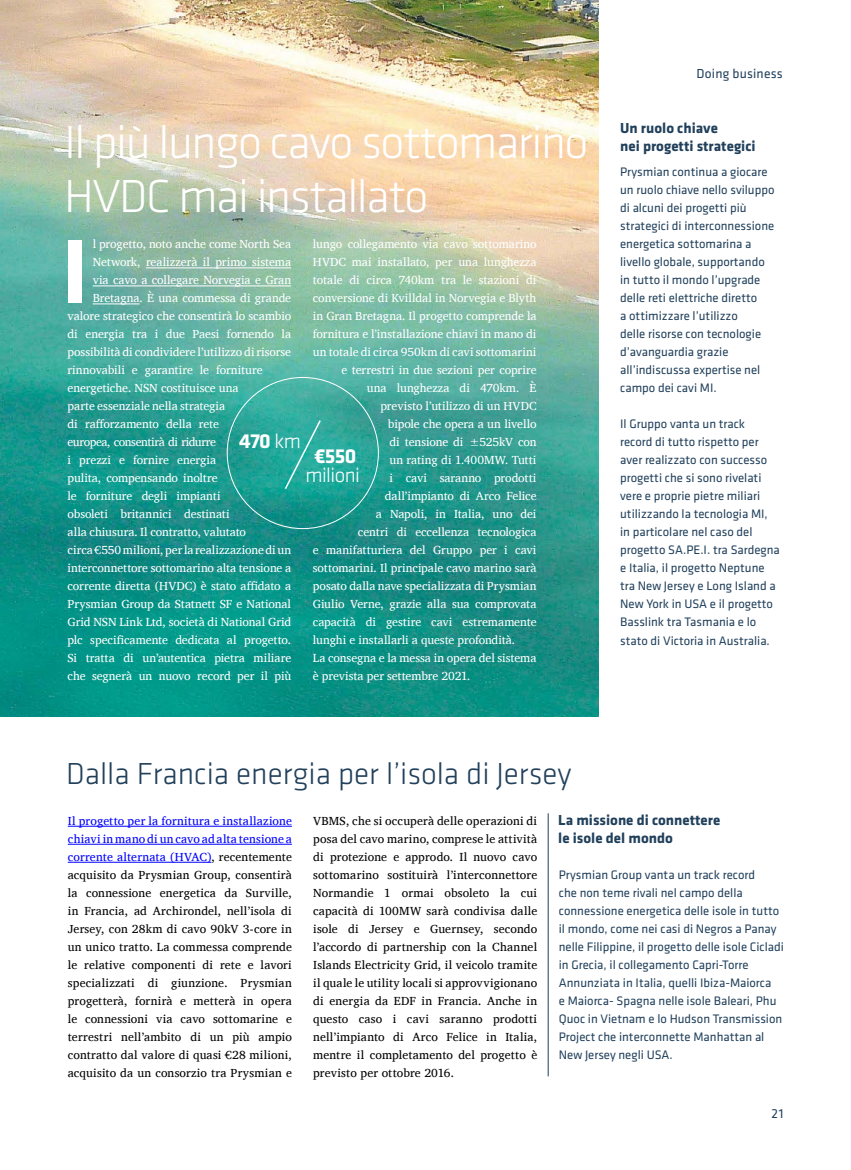
<style>
.page{position:relative;width:851px;height:1170px;background:#fff}
.page>*{position:absolute;margin:0;border:0;box-sizing:border-box;transform-origin:0 0}
.t1{font:700 93.15px "Klavika";color:#fff}
.t2{font:300 48px/54px "Klavika";letter-spacing:-.03em;color:#fff}
.t3{font:300 31.5px "Klavika";color:#21405b}
.t4{font:700 21px "Klavika";letter-spacing:-.025em;color:#fff}
.t5{font:300 21px "Klavika";letter-spacing:-.025em;color:#fff}
.t6{font:700 15px/18px "Klavika";color:#21405b}
.t7{font:13.5px "Klavika";letter-spacing:.015em;color:#21405b}
.t8{font:12.75px/18px "Klavika";color:#21405b}
.t9{font:12px "Charis SIL";letter-spacing:-.005em;color:#fff}
.t10{font:12px/18px "Charis SIL";letter-spacing:.01em;color:#000;text-align:justify}
.t11{font:12px "Charis SIL";letter-spacing:-.035em;color:#fff}
.s1{font-weight:300}
.s2{color:#00f}
</style>
<div class="page">
<img style="left:0;top:0;width:598px;height:716px">
<hr style="left:547px;top:813px;width:1px;height:263px;background:#21405b">
<hr style="left:68px;top:825px;width:224px;height:1px;background:#00f">
<hr style="left:68px;top:843px;width:224px;height:1px;background:#00f">
<hr style="left:68px;top:861px;width:143px;height:1px;background:#00f">
<hr style="left:146px;top:267px;width:145px;height:1px;background:#fff">
<hr style="left:93px;top:285px;width:198px;height:1px;background:#fff">
<hr style="left:93px;top:303px;width:46px;height:1px;background:#fff">
<svg style="left:283px;top:418px;width:39px;height:72px;background:#2faea1"></svg>
<h2 class="t2" style="left:64px;top:115px;width:526px">Il più lungo cavo sottomarino<br>HVDC mai installato</h2>
<h1 class="t1" style="left:61px;top:204px;width:28px">I</h1>
<p class="t9" style="left:93px;top:237px;width:200px">l progetto, noto anche come North Sea</p>
<p class="t9" style="left:313px;top:237px;width:225px">lungo collegamento via cavo sottomarino</p>
<p class="t9" style="left:313px;top:255px;width:225px">HVDC mai installato, per una lunghezza</p>
<p class="t9" style="left:313px;top:273px;width:225px">totale di circa 740km tra le stazioni di</p>
<p class="t9" style="left:313px;top:291px;width:225px">conversione di Kvilldal in Norvegia e Blyth</p>
<p class="t9" style="left:313px;top:309px;width:225px">in Gran Bretagna. Il progetto comprende la</p>
<p class="t9" style="left:313px;top:327px;width:225px">fornitura e l’installazione chiavi in mano di</p>
<p class="t9" style="left:313px;top:345px;width:225px">un totale di circa 950km di cavi sottomarini</p>
<p class="t9" style="left:341px;top:363px;width:197px">e terrestri in due sezioni per coprire</p>
<p class="t9" style="left:367px;top:381px;width:171px">una lunghezza di 470km. È</p>
<p class="t9" style="left:380px;top:399px;width:157px">previsto l’utilizzo di un HVDC</p>
<p class="t9" style="left:388px;top:417px;width:150px">bipole che opera a un livello</p>
<p class="t9" style="left:389px;top:435px;width:148px">di tensione di ±525kV con</p>
<p class="t9" style="left:389px;top:453px;width:148px">un rating di 1.400MW. Tutti</p>
<p class="t9" style="left:389px;top:471px;width:149px">i cavi saranno prodotti</p>
<p class="t9" style="left:385px;top:489px;width:153px">dall’impianto di Arco Felice</p>
<p class="t9" style="left:376px;top:507px;width:162px">a Napoli, in Italia, uno dei</p>
<p class="t9" style="left:358px;top:525px;width:180px">centri di eccellenza tecnologica</p>
<p class="t9" style="left:313px;top:543px;width:225px">e manifatturiera del Gruppo per i cavi</p>
<p class="t9" style="left:313px;top:561px;width:225px">sottomarini. Il principale cavo marino sarà</p>
<p class="t9" style="left:313px;top:579px;width:225px">posato dalla nave specializzata di Prysmian</p>
<p class="t9" style="left:313px;top:597px;width:225px">Giulio Verne, grazie alla sua comprovata</p>
<p class="t9" style="left:313px;top:615px;width:225px">capacità di gestire cavi estremamente</p>
<p class="t9" style="left:313px;top:633px;width:204px">lunghi e installarli a queste profondità.</p>
<p class="t9" style="left:313px;top:651px;width:225px">La consegna e la messa in opera del sistema</p>
<p class="t9" style="left:313px;top:669px;width:159px">è prevista per settembre 2021.</p>
<p class="t9" style="left:93px;top:255px;width:200px">Network, realizzerà il primo sistema</p>
<p class="t9" style="left:93px;top:273px;width:200px">via cavo a collegare Norvegia e Gran</p>
<p class="t9" style="left:93px;top:291px;width:200px">Bretagna. È una commessa di grande</p>
<p class="t9" style="left:67px;top:309px;width:225px">valore strategico che consentirà lo scambio</p>
<p class="t9" style="left:67px;top:327px;width:225px">di energia tra i due Paesi fornendo la</p>
<p class="t9" style="left:67px;top:345px;width:225px">possibilità di condividere l’utilizzo di risorse</p>
<p class="t9" style="left:67px;top:363px;width:196px">rinnovabili e garantire le forniture</p>
<p class="t9" style="left:67px;top:381px;width:172px">energetiche. NSN costituisce una</p>
<p class="t9" style="left:67px;top:399px;width:159px">parte essenziale nella strategia</p>
<p class="t9" style="left:67px;top:417px;width:153px">di rafforzamento della rete</p>
<p class="t11" style="left:67px;top:435px;width:150px">europea, consentirà di ridurre</p>
<p class="t9" style="left:67px;top:453px;width:150px">i prezzi e fornire energia</p>
<p class="t9" style="left:67px;top:471px;width:151px">pulita, compensando inoltre</p>
<p class="t9" style="left:67px;top:489px;width:154px">le forniture degli impianti</p>
<p class="t9" style="left:67px;top:507px;width:164px">obsoleti britannici destinati</p>
<p class="t9" style="left:67px;top:525px;width:180px">alla chiusura. Il contratto, valutato</p>
<p class="t9" style="left:67px;top:543px;width:225px">circa €550 milioni, per la realizzazione di un</p>
<p class="t9" style="left:67px;top:561px;width:225px">interconnettore sottomarino alta tensione a</p>
<p class="t9" style="left:67px;top:579px;width:225px">corrente diretta (HVDC) è stato affidato a</p>
<p class="t9" style="left:67px;top:597px;width:225px">Prysmian Group da Statnett SF e National</p>
<p class="t9" style="left:67px;top:615px;width:225px">Grid NSN Link Ltd, società di National Grid</p>
<p class="t9" style="left:67px;top:633px;width:225px">plc specificamente dedicata al progetto.</p>
<p class="t9" style="left:67px;top:651px;width:225px">Si tratta di un’autentica pietra miliare</p>
<p class="t9" style="left:67px;top:669px;width:225px">che segnerà un nuovo record per il più</p>
<h3 class="t4" style="left:239px;top:426px;width:63px">470 <span class="s1">km</span></h3>
<h3 class="t4" style="left:314px;top:440px;width:44px">€550</h3>
<h3 class="t5" style="left:305px;top:462px;width:56px">milioni</h3>
<h3 class="t3" style="left:66px;top:754px;width:506px">Dalla Francia energia per l’isola di Jersey</h3>
<p class="t7" style="left:696px;top:65px;width:88px">Doing business</p>
<p class="t6" style="left:620px;top:119px;width:137px">Un ruolo chiave<br>nei progetti strategici</p>
<p class="t8" style="left:620px;top:162px;width:156px">Prysmian continua a giocare un ruolo chiave nello sviluppo di alcuni dei progetti più strategici di interconnessione energetica sottomarina a livello globale, supportando in tutto il mondo l’upgrade delle reti elettriche diretto<br>a ottimizzare l’utilizzo<br>delle risorse con tecnologie d’avanguardia grazie all’indiscussa expertise nel campo dei cavi MI.</p>
<p class="t8" style="left:620px;top:414px;width:161px">Il Gruppo vanta un track record di tutto rispetto per aver realizzato con successo progetti che si sono rivelati vere e proprie pietre miliari utilizzando la tecnologia MI, in particolare nel caso del progetto SA.PE.I. tra Sardegna e Italia, il progetto Neptune tra New Jersey e Long Island a<br>New York in USA e il progetto<br>Basslink tra Tasmania e lo stato di Victoria in Australia.</p>
<p class="t10" style="left:68px;top:811px;width:225px"><span class="s2">Il progetto per la fornitura e installazione chiavi in mano di un cavo ad alta tensione a corrente alternata (HVAC)</span>, recentemente acquisito da Prysmian Group, consentirà la connessione energetica da Surville, in Francia, ad Archirondel, nell’isola di Jersey, con 28km di cavo 90kV 3-core in un unico tratto. La commessa comprende le relative componenti di rete e lavori specializzati di giunzione. Prysmian progetterà, fornirà e metterà in opera le connessioni via cavo sottomarine e terrestri nell’ambito di un più ampio contratto dal valore di quasi €28 milioni, acquisito da un consorzio tra Prysmian e</p>
<p class="t10" style="left:313px;top:811px;width:225px">VBMS, che si occuperà delle operazioni di posa del cavo marino, comprese le attività di protezione e approdo. Il nuovo cavo sottomarino sostituirà l’interconnettore Normandie 1 ormai obsoleto la cui capacità di 100MW sarà condivisa dalle isole di Jersey e Guernsey, secondo l’accordo di partnership con la Channel Islands Electricity Grid, il veicolo tramite il quale le utility locali si approvvigionano di energia da EDF in Francia. Anche in questo caso i cavi saranno prodotti nell’impianto di Arco Felice in Italia, mentre il completamento del progetto è previsto per ottobre 2016.</p>
<p class="t6" style="left:558px;top:809px;width:164px">La missione di connettere le isole del mondo</p>
<p class="t8" style="left:558px;top:864px;width:226px">Prysmian Group vanta un track record<br>che non teme rivali nel campo della connessione energetica delle isole in tutto il mondo, come nei casi di Negros a Panay nelle Filippine, il progetto delle isole Cicladi in Grecia, il collegamento Capri-Torre Annunziata in Italia, quelli Ibiza-Maiorca<br>e Maiorca- Spagna nelle isole Baleari, Phu Quoc in Vietnam e lo Hudson Transmission Project che interconnette Manhattan al New Jersey negli USA.</p>
<p class="t7" style="left:771px;top:1104px;width:13px">21</p>
</div>
